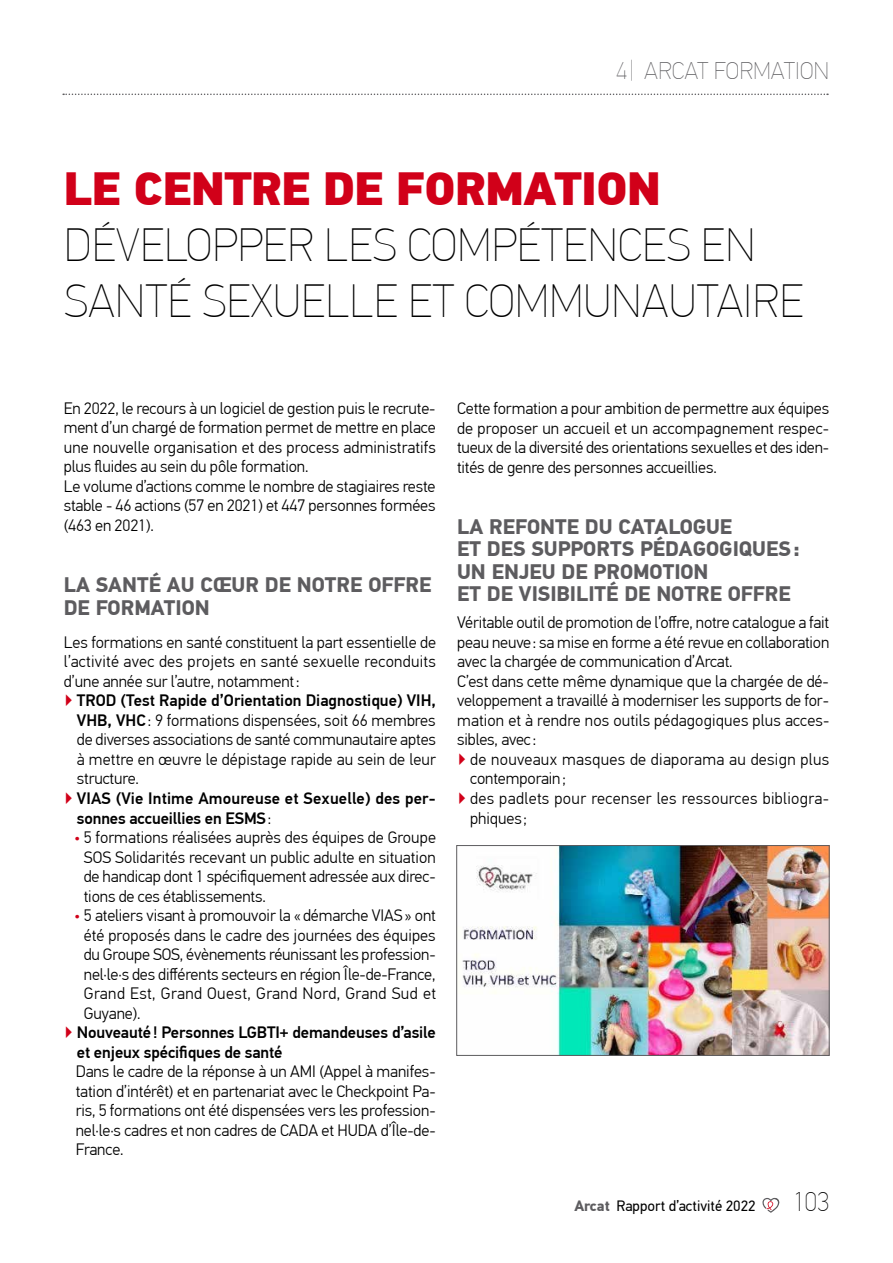
<style>
.page{position:relative;width:893px;height:1263px;background:#fff}
.page>*{position:absolute;margin:0;border:0;box-sizing:border-box;transform-origin:0 0}
.t1{font:100 46.5px/55.8px "PF Din Text Pro";color:#000}
.t2{font:900 46.5px "PF Din Text Pro";letter-spacing:-.02em;color:#d10019}
.t3{font:100 27px "PF Din Text Pro";color:#000}
.t4{font:100 24px "PF Din Text Pro";color:#5d5c5f}
.t5{font:700 21px/22.5px "PF Din Text Pro";color:#5d5c5f}
.t6{font:300 16.5px/19.5px "PF Din Text Pro";letter-spacing:-.005em;color:#000;text-align:justify}
.t7{font:500 16.5px "PF Din Text Pro";letter-spacing:-.005em;color:#000}
.t8{font:300 16.5px "PF Din Text Pro";letter-spacing:.02em;color:#000}
.t9{font:300 16.5px "PF Din Text Pro";letter-spacing:.015em;color:#000}
.t10{font:300 16.5px "PF Din Text Pro";letter-spacing:.025em;color:#000}
.t11{font:15px "PF Din Text Pro";color:#000}
.s1{font-weight:300;color:#d10019}
.s2{font-weight:500}
.s3{font-weight:300}
.s4{color:#d10019}
.s5{font-weight:700;color:#5d5c5f}
</style>
<div class="page">
<svg style="left:762px;top:1198px;width:17px;height:15px"></svg>
<svg style="left:63px;top:94px;width:765px;height:1px"></svg>
<img style="left:462px;top:847px;width:366px;height:207px">
<div style="left:456px;top:845px;width:374px;height:211px;border:1px solid #5d5c5f"></div>
<h3 class="t4" style="left:616px;top:57px;width:215px">4 | ARCAT FORMATION</h3>
<h1 class="t2" style="left:64px;top:159px;width:599px">LE CENTRE DE FORMATION</h1>
<h1 class="t1" style="left:64px;top:217px;width:741px">DÉVELOPPER LES COMPÉTENCES EN<br>SANTÉ SEXUELLE ET COMMUNAUTAIRE</h1>
<p class="t6" style="left:64px;top:399px;width:374px;text-align:left">En 2022, le recours à un logiciel de gestion puis le recrute&shy;ment d’un chargé de formation permet de mettre en place une nouvelle organisation et des process administratifs plus fluides au sein du pôle formation.<br>Le volume d’actions comme le nombre de stagiaires reste stable - 46 actions (57 en 2021) et 447 personnes formées (463 en 2021).</p>
<p class="t5" style="left:64px;top:574px;width:369px">LA SANTÉ AU CŒUR DE NOTRE OFFRE<br>DE FORMATION</p>
<p class="t6" style="left:64px;top:633px;width:374px">Les formations en santé constituent la part essentielle de</p>
<p class="t9" style="left:64px;top:652px;width:374px">l’activité avec des projets en santé sexuelle reconduits</p>
<p class="t6" style="left:64px;top:672px;width:237px">d’une année sur l’autre, notamment:</p>
<p class="t7" style="left:64px;top:691px;width:374px"><span class="s1">▶</span> TROD (Test Rapide d’Orientation Diagnostique) VIH,</p>
<p class="t6" style="left:77px;top:711px;width:360px"><span class="s2">VHB, VHC</span>: 9 formations dispensées, soit 66 membres</p>
<p class="t6" style="left:77px;top:730px;width:361px">de diverses associations de santé communautaire aptes</p>
<p class="t6" style="left:77px;top:750px;width:360px">à mettre en œuvre le dépistage rapide au sein de leur</p>
<p class="t6" style="left:77px;top:769px;width:64px">structure.</p>
<p class="t7" style="left:64px;top:788px;width:373px"><span class="s1">▶</span> VIAS (Vie Intime Amoureuse et Sexuelle) des per-</p>
<p class="t7" style="left:77px;top:808px;width:196px">sonnes accueillies en ESMS<span class="s3">:</span></p>
<p class="t6" style="left:84px;top:828px;width:354px;text-indent:-10px"><span class="s4">•</span> 5 formations réalisées auprès des équipes de Groupe SOS Solidarités recevant un public adulte en situation de handicap dont 1 spécifiquement adressée aux direc&shy;tions de ces établissements.</p>
<p class="t6" style="left:74px;top:906px;width:363px"><span class="s4">•</span> 5 ateliers visant à promouvoir la « démarche VIAS» ont</p>
<p class="t6" style="left:84px;top:925px;width:353px">été proposés dans le cadre des journées des équipes</p>
<p class="t6" style="left:84px;top:945px;width:353px">du Groupe SOS, évènements réunissant les profession-</p>
<p class="t6" style="left:84px;top:964px;width:353px">nel·le·s des différents secteurs en région Île-de-France,</p>
<p class="t10" style="left:84px;top:984px;width:354px">Grand Est, Grand Ouest, Grand Nord, Grand Sud et</p>
<p class="t6" style="left:84px;top:1003px;width:58px">Guyane).</p>
<p class="t7" style="left:64px;top:1022px;width:374px"><span class="s1">▶</span> Nouveauté! Personnes LGBTI+ demandeuses d’asile</p>
<p class="t7" style="left:77px;top:1042px;width:207px">et enjeux spécifiques de santé</p>
<p class="t6" style="left:76px;top:1062px;width:362px">Dans le cadre de la réponse à un AMI (Appel à manifes&shy;tation d’intérêt) et en partenariat avec le Checkpoint Pa&shy;ris, 5 formations ont été dispensées vers les profession&shy;nel·le·s cadres et non cadres de CADA et HUDA d’Île-de-France.</p>
<p class="t6" style="left:457px;top:399px;width:374px">Cette formation a pour ambition de permettre aux équipes de proposer un accueil et un accompagnement respec&shy;tueux de la diversité des orientations sexuelles et des iden&shy;tités de genre des personnes accueillies.</p>
<p class="t5" style="left:457px;top:516px;width:344px">LA REFONTE DU CATALOGUE<br>ET DES SUPPORTS PÉDAGOGIQUES:<br>UN ENJEU DE PROMOTION<br>ET DE VISIBILITÉ DE NOTRE OFFRE</p>
<p class="t6" style="left:457px;top:613px;width:374px">Véritable outil de promotion de l’offre, notre catalogue a fait</p>
<p class="t6" style="left:457px;top:633px;width:374px">peau neuve: sa mise en forme a été revue en collaboration</p>
<p class="t6" style="left:457px;top:652px;width:277px">avec la chargée de communication d’Arcat.</p>
<p class="t6" style="left:457px;top:672px;width:373px">C’est dans cette même dynamique que la chargée de dé-</p>
<p class="t6" style="left:457px;top:691px;width:373px">veloppement a travaillé à moderniser les supports de for-</p>
<p class="t6" style="left:457px;top:711px;width:374px">mation et à rendre nos outils pédagogiques plus acces-</p>
<p class="t6" style="left:457px;top:730px;width:81px">sibles, avec :</p>
<p class="t8" style="left:457px;top:750px;width:374px"><span class="s4">▶</span> de nouveaux masques de diaporama au design plus</p>
<p class="t6" style="left:470px;top:769px;width:97px">contemporain;</p>
<p class="t8" style="left:457px;top:789px;width:373px"><span class="s4">▶</span> des padlets pour recenser les ressources bibliogra-</p>
<p class="t6" style="left:470px;top:808px;width:58px">phiques;</p>
<p class="t11" style="left:574px;top:1197px;width:183px"><span class="s5">Arcat</span> Rapport d’activité 2022</p>
<h2 class="t3" style="left:793px;top:1186px;width:38px">103</h2>
</div>
